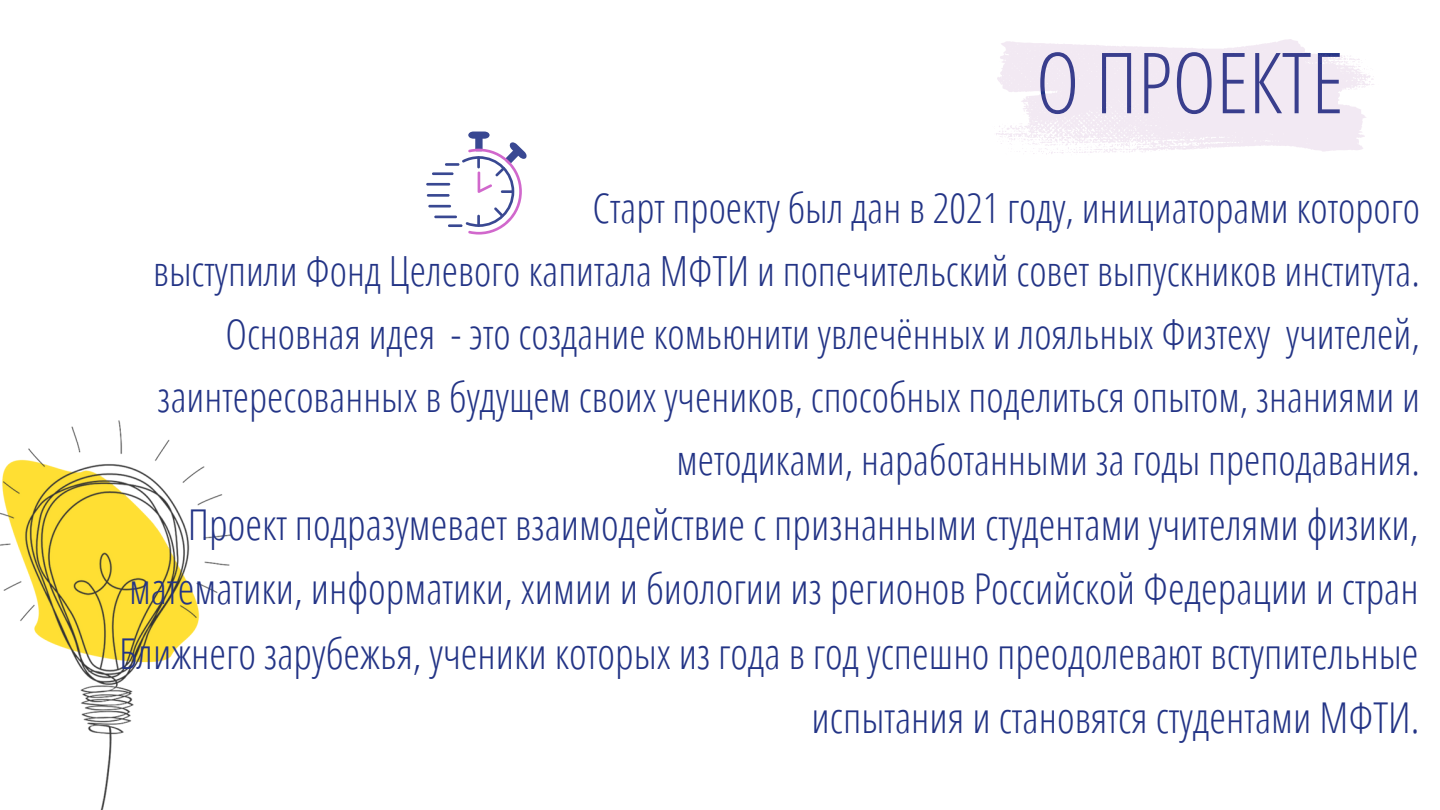
<style>
.page{position:relative;width:1440px;height:810px;background:#fff}
.page>*{position:absolute;margin:0;border:0;box-sizing:border-box;transform-origin:0 0}
.t1{font:300 84.4px "Open Sans Condensed";color:#233486}
.t2{font:300 42.5px/64.5px "Open Sans Condensed";color:#233486;text-align:right}
.t3{font:300 41.6px/63.1px "Open Sans Condensed";color:#233486;text-align:right}
</style>
<div class="page">
<svg style="left:996px;top:39px;width:378px;height:115px"></svg>
<img style="left:0;top:420px;width:231px;height:390px">
<svg style="left:462px;top:132px;width:65px;height:102px"></svg>
<hr style="left:445px;top:163px;width:14px;height:3px;background:#233486">
<hr style="left:448px;top:224px;width:15px;height:3px;background:#233486">
<hr style="left:427px;top:194px;width:23px;height:3px;background:#233486">
<hr style="left:428px;top:205px;width:23px;height:3px;background:#233486">
<hr style="left:434px;top:216px;width:23px;height:2px;background:#233486">
<hr style="left:432px;top:172px;width:22px;height:3px;background:#233486">
<hr style="left:426px;top:183px;width:24px;height:3px;background:#233486">
<h1 class="t1" style="left:1036px;top:23px;width:309px">О ПРОЕКТЕ</h1>
<p class="t3" style="left:593px;top:175px;width:829px">Старт проекту был дан в 2021 году, инициаторами которого</p>
<p class="t3" style="left:153px;top:239px;width:1268px">выступили Фонд Целевого капитала МФТИ и попечительский совет выпускников института.</p>
<p class="t3" style="left:158px;top:302px;width:1264px">Основная идея - это создание комьюнити увлечённых и лояльных Физтеху учителей, заинтересованных в будущем своих учеников, способных поделиться опытом, знаниями и методиками, наработанными за годы преподавания.</p>
<p class="t2" style="left:119px;top:491px;width:1302px">Проект подразумевает взаимодействие с признанными студентами учителями физики, математики, информатики, химии и биологии из регионов Российской Федерации и стран Ближнего зарубежья, ученики которых из года в год успешно преодолевают вступительные испытания и становятся студентами МФТИ.</p>
</div>
